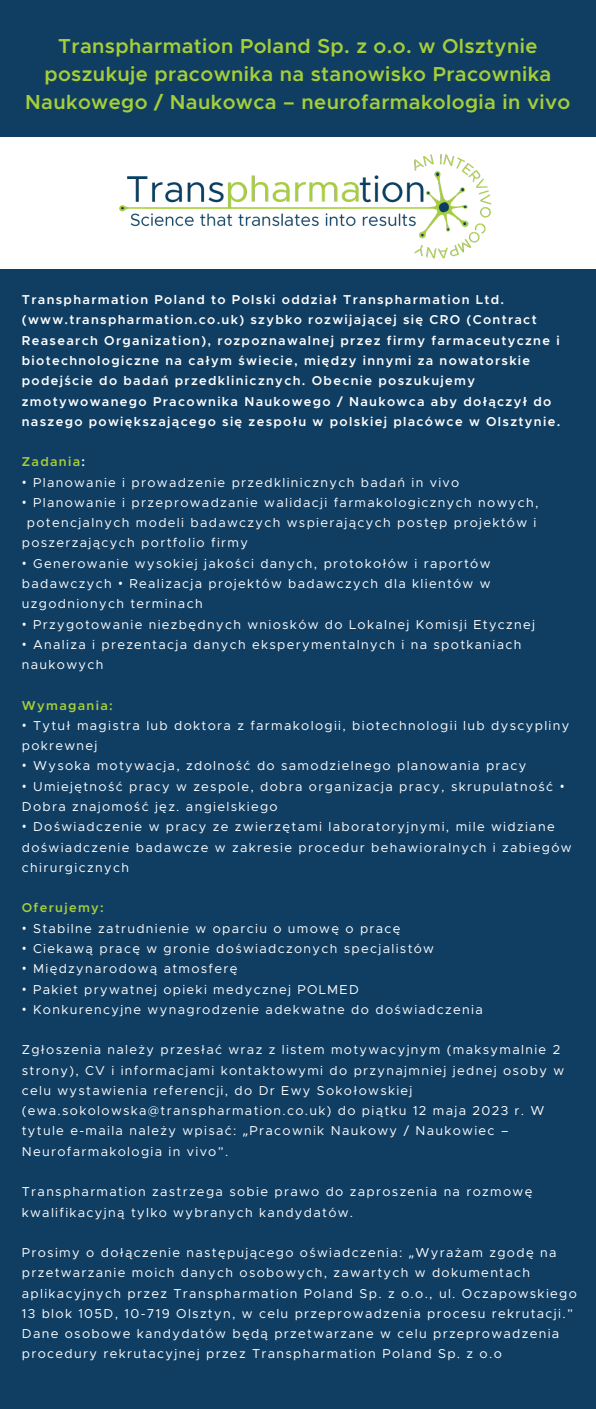
<style>
.page{position:relative;width:596px;height:1409px;background:#fff}
.page>*{position:absolute;margin:0;border:0;box-sizing:border-box;transform-origin:0 0}
.t1{font:600 20.3px/27.8px "Metropolis";letter-spacing:.02em;color:#a5ce39;text-align:center}
.t2{font:12.9px/20.3px "Metropolis";letter-spacing:.1em;color:#fff}
.t3{font:600 12.9px/20.3px "Metropolis";letter-spacing:.1em;color:#fff}
.t4{font:600 12.9px "Metropolis";letter-spacing:.1em;color:#a5ce39}
.s1{color:#fff}
.s2{font-family:"Noto Sans"}
</style>
<div class="page">
<div style="left:0;top:0;width:596px;height:1408px;background:#103e63"></div>
<div style="left:0;top:138px;width:596px;height:131px;background:#fff"></div>
<img style="left:119px;top:154px;width:373px;height:105px">
<h1 class="t1" style="left:25px;top:33px;width:546px">Transpharmation Poland Sp. z o.o. w Olsztynie poszukuje pracownika na stanowisko Pracownika<br>Naukowego / Naukowca – neurofarmakologia in vivo</h1>
<p class="t3" style="left:22px;top:290px;width:540px">Transpharmation Poland to Polski oddział Transpharmation Ltd. (www.transpharmation.co.uk) szybko rozwijającej się CRO (Contract Reasearch Organization), rozpoznawalnej przez firmy farmaceutyczne i biotechnologiczne na całym świecie, między innymi za nowatorskie podejście do badań przedklinicznych. Obecnie poszukujemy zmotywowanego Pracownika Naukowego / Naukowca aby dołączył do naszego powiększającego się zespołu w polskiej placówce w Olsztynie.</p>
<p class="t4" style="left:22px;top:456px;width:65px">Zadania<span class="s1">:</span></p>
<p class="t2" style="left:22px;top:473px;width:439px"><span class="s2">•</span> Planowanie i prowadzenie przedklinicznych badań in vivo</p>
<p class="t2" style="left:22px;top:493px;width:518px"><span class="s2">•</span> Planowanie i przeprowadzanie walidacji farmakologicznych nowych,</p>
<p class="t2" style="left:27px;top:513px;width:511px">potencjalnych modeli badawczych wspierających postęp projektów i</p>
<p class="t2" style="left:22px;top:533px;width:228px">poszerzających portfolio firmy</p>
<p class="t2" style="left:22px;top:554px;width:470px;text-align:justify"><span class="s2">•</span> Generowanie wysokiej jakości danych, protokołów i raportów badawczych <span class="s2">•</span> Realizacja projektów badawczych dla klientów w uzgodnionych terminach</p>
<p class="t2" style="left:22px;top:614px;width:514px"><span class="s2">•</span> Przygotowanie niezbędnych wniosków do Lokalnej Komisji Etycznej</p>
<p class="t2" style="left:22px;top:635px;width:501px"><span class="s2">•</span> Analiza i prezentacja danych eksperymentalnych i na spotkaniach naukowych</p>
<p class="t4" style="left:22px;top:699px;width:92px">Wymagania:</p>
<p class="t2" style="left:22px;top:716px;width:549px"><span class="s2">•</span> Tytuł magistra lub doktora z farmakologii, biotechnologii lub dyscypliny pokrewnej</p>
<p class="t2" style="left:22px;top:756px;width:506px"><span class="s2">•</span> Wysoka motywacja, zdolność do samodzielnego planowania pracy</p>
<p class="t2" style="left:22px;top:777px;width:544px"><span class="s2">•</span> Umiejętność pracy w zespole, dobra organizacja pracy, skrupulatność <span class="s2">•<br></span>Dobra znajomość jęz. angielskiego</p>
<p class="t2" style="left:22px;top:817px;width:551px"><span class="s2">•</span> Doświadczenie w pracy ze zwierzętami laboratoryjnymi, mile widziane doświadczenie badawcze w zakresie procedur behawioralnych i zabiegów chirurgicznych</p>
<p class="t4" style="left:22px;top:902px;width:83px">Oferujemy:</p>
<p class="t2" style="left:22px;top:918px;width:380px"><span class="s2">•</span> Stabilne zatrudnienie w oparciu o umowę o pracę</p>
<p class="t2" style="left:22px;top:939px;width:413px"><span class="s2">•</span> Ciekawą pracę w gronie doświadczonych specjalistów</p>
<p class="t2" style="left:22px;top:959px;width:217px"><span class="s2">•</span> Międzynarodową atmosferę</p>
<p class="t2" style="left:22px;top:979px;width:338px"><span class="s2">•</span> Pakiet prywatnej opieki medycznej POLMED</p>
<p class="t2" style="left:22px;top:999px;width:462px"><span class="s2">•</span> Konkurencyjne wynagrodzenie adekwatne do doświadczenia</p>
<p class="t2" style="left:22px;top:1040px;width:543px">Zgłoszenia należy przesłać wraz z listem motywacyjnym (maksymalnie 2 strony), CV i informacjami kontaktowymi do przynajmniej jednej osoby w celu wystawienia referencji, do Dr Ewy Sokołowskiej (ewa.sokolowska@transpharmation.co.uk) do piątku 12 maja 2023 r. W tytule e-maila należy wpisać: <span class="s2">„</span>Pracownik Naukowy / Naukowiec – Neurofarmakologia in vivo”.</p>
<p class="t2" style="left:22px;top:1182px;width:512px">Transpharmation zastrzega sobie prawo do zaproszenia na rozmowę kwalifikacyjną tylko wybranych kandydatów.</p>
<p class="t2" style="left:22px;top:1243px;width:556px">Prosimy o dołączenie następującego oświadczenia: <span class="s2">„</span>Wyrażam zgodę na przetwarzanie moich danych osobowych, zawartych w dokumentach aplikacyjnych przez Transpharmation Poland Sp. z o.o., ul. Oczapowskiego 13 blok 105D, 10-719 Olsztyn, w celu przeprowadzenia procesu rekrutacji.” Dane osobowe kandydatów będą przetwarzane w celu przeprowadzenia procedury rekrutacyjnej przez Transpharmation Poland Sp. z o.o</p>
</div>
